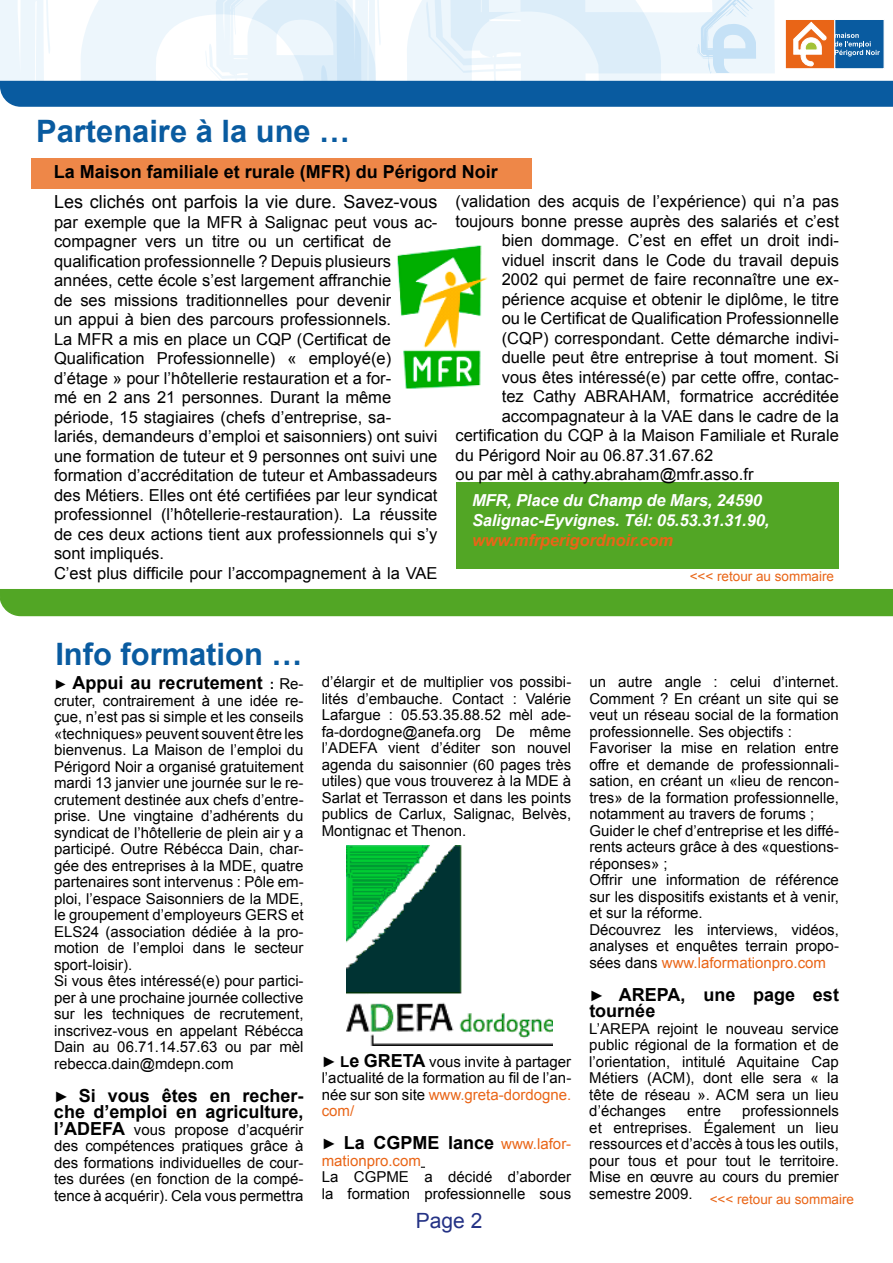
<style>
.page{position:relative;width:893px;height:1263px;background:#fff}
.page>*{position:absolute;margin:0;border:0;box-sizing:border-box;transform-origin:0 0}
.t1{font:700 30.9px "Arial";color:#095ba0}
.t2{font:21px "Arial";color:#243285}
.t3{font:700 18px/16.5px "Arial";color:#000}
.t4{font:18px "Arial";color:#000}
.t5{font:16.5px/19.5px "Arial";color:#000}
.t6{font:italic 700 16.5px/19.8px "Arial";letter-spacing:-.01em;color:#fff}
.t7{font:italic 700 16.5px "Arial";letter-spacing:-.01em;color:#e96517}
.t8{font:15px/16.5px "Arial";color:#000;text-align:justify}
.t9{font:15px "Arial";color:#e96517}
.t10{font:13.5px "Arial";color:#e96517}
.s1{font-weight:400;font-size:13.5px}
.s2{font-size:13.5px}
.s3{font-weight:400;font-size:15px}
.s4{font-weight:700;font-size:18px}
.s5{font-weight:700}
.s6{color:#e96517}
.s7{font-weight:400;font-size:15px;color:#e96517}
</style>
<div class="page">
<div style="left:456px;top:482px;width:383px;height:87px;background:#52a625"></div>
<svg style="left:0;top:0;width:893px;height:107px"></svg>
<div style="left:0;top:589px;width:893px;height:28px;background:#52a625"></div>
<div style="left:31px;top:159px;width:500px;height:30px;background:#ee8748"></div>
<img style="left:397px;top:245px;width:91px;height:144px">
<img style="left:346px;top:845px;width:206px;height:200px">
<h1 class="t1" style="left:36px;top:110px;width:316px">Partenaire à la une …</h1>
<p class="t3" style="left:54px;top:164px;width:446px">La Maison familiale et rurale (MFR) du Périgord Noir</p>
<p class="t4" style="left:54px;top:190px;width:385px">Les clichés ont parfois la vie dure. Savez-vous</p>
<p class="t5" style="left:54px;top:212px;width:385px">par exemple que la MFR à Salignac peut vous ac&shy;compagner vers un titre ou un certificat de qualification professionnelle ? Depuis plusieurs années, cette école s’est largement affranchie<br>de ses missions traditionnelles pour devenir<br>un appui à bien des parcours professionnels.<br>La MFR a mis en place un CQP (Certificat de Qualification Professionnelle) « employé(e) d’étage » pour l’hôtellerie restauration et a for-<br>mé en 2 ans 21 personnes. Durant la même période, 15 stagiaires (chefs d’entreprise, sa&shy;lariés, demandeurs d’emploi et saisonniers) ont suivi une formation de tuteur et 9 personnes ont suivi une formation d’accréditation de tuteur et Ambassadeurs des Métiers. Elles ont été certifiées par leur syndicat professionnel (l’hôtellerie-restauration). La réussite de ces deux actions tient aux professionnels qui s’y sont impliqués.<br>C’est plus difficile pour l’accompagnement à la VAE</p>
<p class="t5" style="left:455px;top:192px;width:385px">(validation des acquis de l’expérience) qui n’a pas</p>
<p class="t5" style="left:455px;top:211px;width:385px">toujours bonne presse auprès des salariés et c’est</p>
<p class="t5" style="left:502px;top:231px;width:339px">bien dommage. C’est en effet un droit indi-</p>
<p class="t5" style="left:502px;top:250px;width:339px">viduel inscrit dans le Code du travail depuis</p>
<p class="t5" style="left:502px;top:270px;width:339px">2002 qui permet de faire reconnaître une ex-</p>
<p class="t5" style="left:502px;top:289px;width:339px">périence acquise et obtenir le diplôme, le titre</p>
<p class="t5" style="left:502px;top:309px;width:339px">ou le Certificat de Qualification Professionnelle</p>
<p class="t5" style="left:502px;top:328px;width:339px">(CQP) correspondant. Cette démarche indivi-</p>
<p class="t5" style="left:502px;top:348px;width:339px">duelle peut être entreprise à tout moment. Si</p>
<p class="t5" style="left:502px;top:367px;width:339px">vous êtes intéressé(e) par cette offre, contac-</p>
<p class="t5" style="left:502px;top:387px;width:339px">tez Cathy ABRAHAM, formatrice accréditée</p>
<p class="t5" style="left:502px;top:406px;width:339px">accompagnateur à la VAE dans le cadre de la</p>
<p class="t5" style="left:455px;top:426px;width:385px">certification du CQP à la Maison Familiale et Rurale</p>
<p class="t5" style="left:455px;top:445px;width:259px">du Périgord Noir au 06.87.31.67.62</p>
<p class="t5" style="left:455px;top:465px;width:299px">ou par mèl à cathy.abraham@mfr.asso.fr</p>
<p class="t6" style="left:472px;top:491px;width:299px">MFR, Place du Champ de Mars, 24590<br>Salignac-Eyvignes. Tél: 05.53.31.31.90,</p>
<p class="t7" style="left:472px;top:529px;width:203px">www.mfrperigordnoir.com</p>
<p class="t10" style="left:690px;top:567px;width:146px">&lt;&lt;&lt; retour au sommaire</p>
<h1 class="t1" style="left:55px;top:633px;width:248px">Info formation …</h1>
<p class="t3" style="left:54px;top:675px;width:251px"><span class="s1">►</span> Appui au recrutement <span class="s2">:</span> <span class="s3">Re-</span></p>
<p class="t8" style="left:54px;top:692px;width:251px;text-align:left">cruter, contrairement à une idée re&shy;çue, n’est pas si simple et les conseils «techniques» peuvent souvent être les bienvenus. La Maison de l’emploi du Périgord Noir a organisé gratuitement mardi 13 janvier une journée sur le re&shy;crutement destinée aux chefs d’entre&shy;prise. Une vingtaine d’adhérents du syndicat de l’hôtellerie de plein air y a participé. Outre Rébécca Dain, char&shy;gée des entreprises à la MDE, quatre partenaires sont intervenus : Pôle em&shy;ploi, l’espace Saisonniers de la MDE, le groupement d’employeurs GERS et ELS24 (association dédiée à la pro&shy;motion de l’emploi dans le secteur sport-loisir).<br>Si vous êtes intéressé(e) pour partici&shy;per à une prochaine journée collective sur les techniques de recrutement, inscrivez-vous en appelant Rébécca Dain au 06.71.14.57.63 ou par mèl rebecca.dain@mdepn.com</p>
<p class="t3" style="left:54px;top:1088px;width:251px"><span class="s3">►</span> Si vous êtes en recher&shy;che d’emploi en agriculture,</p>
<p class="t8" style="left:54px;top:1121px;width:251px"><span class="s4">l’ADEFA</span> vous propose d’acquérir des compétences pratiques grâce à des formations individuelles de cour&shy;tes durées (en fonction de la compé&shy;tence à acquérir). Cela vous permettra</p>
<p class="t8" style="left:322px;top:674px;width:251px">d’élargir et de multiplier vos possibi&shy;lités d’embauche. Contact : Valérie Lafargue : 05.53.35.88.52 mèl ade&shy;fa-dordogne@anefa.org De même l’ADEFA vient d’éditer son nouvel agenda du saisonnier (60 pages très utiles) que vous trouverez à la MDE à Sarlat et Terrasson et dans les points publics de Carlux, Salignac, Belvès, Montignac et Thenon.</p>
<p class="t8" style="left:322px;top:1053px;width:251px">► <span class="s5">L</span><span class="s4">e GRETA</span> vous invite à partager l’actualité de la formation au fil de l’an&shy;née sur son site <span class="s6">www.greta-dordogne. com/</span></p>
<p class="t3" style="left:322px;top:1135px;width:251px"><span class="s3">►</span> La CGPME lance <span class="s7">www.lafor-</span></p>
<p class="t9" style="left:322px;top:1150px;width:101px">mationpro.com</p>
<p class="t8" style="left:322px;top:1169px;width:251px">La CGPME a décidé d’aborder la formation professionnelle sous</p>
<h2 class="t2" style="left:416px;top:1206px;width:68px">Page 2</h2>
<p class="t8" style="left:589px;top:674px;width:251px;text-align:left">un autre angle : celui d’internet.<br>Comment ? En créant un site qui se veut un réseau social de la formation professionnelle. Ses objectifs :<br>Favoriser la mise en relation entre offre et demande de professionnali&shy;sation, en créant un «lieu de rencon&shy;tres» de la formation professionnelle, notamment au travers de forums ; Guider le chef d’entreprise et les diffé&shy;rents acteurs grâce à des «questions&shy;réponses» ;<br>Offrir une information de référence sur les dispositifs existants et à venir, et sur la réforme.<br>Découvrez les interviews, vidéos, analyses et enquêtes terrain propo&shy;sées dans <span class="s6">www.laformationpro.com</span></p>
<p class="t3" style="left:589px;top:987px;width:251px"><span class="s3">►</span> AREPA, une page est tournée</p>
<p class="t8" style="left:589px;top:1020px;width:251px">L’AREPA rejoint le nouveau service public régional de la formation et de l’orientation, intitulé Aquitaine Cap Métiers (ACM), dont elle sera « la tête de réseau ». ACM sera un lieu d’échanges</p>
<p class="t8" style="left:589px;top:1103px;width:251px;text-indent:153px">professionnels et entreprises. Également un lieu ressources et d’accès à tous les outils, pour tous et pour tout le territoire.<br>Mise en œuvre au cours du premier semestre 2009.</p>
<p class="t8" style="left:687px;top:1103px;width:36px">entre</p>
<p class="t10" style="left:710px;top:1190px;width:146px">&lt;&lt;&lt; retour au sommaire</p>
</div>
